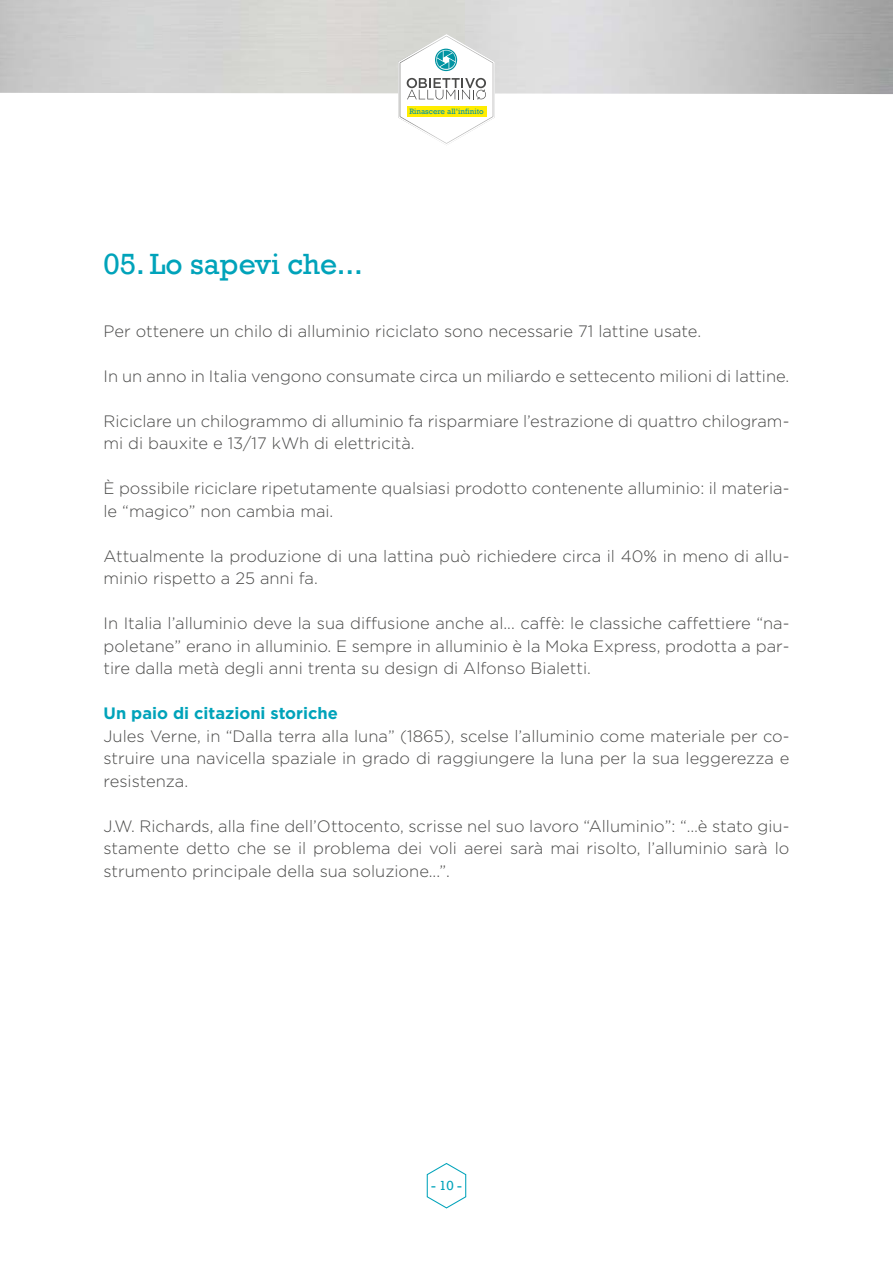
<style>
.page{position:relative;width:893px;height:1263px;background:#fff}
.page>*{position:absolute;margin:0;border:0;box-sizing:border-box;transform-origin:0 0}
.t1{font:30px "Rockwell";color:#00a3ba}
.t2{font:300 16.5px/22.5px "Gotham";color:#4a4a49}
.t3{font:700 16.5px "Gotham";color:#00a3ba}
.t4{font:13.5px "Rockwell";color:#00a3ba}
.t5{font:7.95px "Rockwell";color:#0094a2}
</style>
<div class="page">
<svg style="left:426px;top:1163px;width:41px;height:46px"></svg>
<svg style="left:396px;top:32px;width:102px;height:112px"></svg>
<div style="left:407px;top:106px;width:79px;height:11px;background:#ffed00"></div>
<p class="t5" style="left:409px;top:106px;width:76px">Rinascere all’infinito</p>
<h1 class="t1" style="left:104px;top:246px;width:261px">05. Lo sapevi che...</h1>
<p class="t2" style="left:104px;top:319px;width:599px">Per ottenere un chilo di alluminio riciclato sono necessarie 71 lattine usate.</p>
<p class="t2" style="left:104px;top:364px;width:687px">In un anno in Italia vengono consumate circa un miliardo e settecento milioni di lattine.</p>
<p class="t2" style="left:104px;top:409px;width:687px">Riciclare un chilogrammo di alluminio fa risparmiare l’estrazione di quattro chilogram&shy;mi di bauxite e 13/17 kWh di elettricità.</p>
<p class="t2" style="left:104px;top:476px;width:687px">È possibile riciclare ripetutamente qualsiasi prodotto contenente alluminio: il materia&shy;le “magico” non cambia mai.</p>
<p class="t2" style="left:104px;top:544px;width:687px">Attualmente la produzione di una lattina può richiedere circa il 40% in meno di allu&shy;minio rispetto a 25 anni fa.</p>
<p class="t2" style="left:104px;top:612px;width:687px;text-align:justify">In Italia l’alluminio deve la sua diffusione anche al... caffè: le classiche caffettiere “na&shy;poletane” erano in alluminio. E sempre in alluminio è la Moka Express, prodotta a par&shy;tire dalla metà degli anni trenta su design di Alfonso Bialetti.</p>
<p class="t3" style="left:104px;top:702px;width:236px">Un paio di citazioni storiche</p>
<p class="t2" style="left:104px;top:724px;width:687px;text-align:justify">Jules Verne, in “Dalla terra alla luna” (1865), scelse l’alluminio come materiale per co&shy;struire una navicella spaziale in grado di raggiungere la luna per la sua leggerezza e resistenza.</p>
<p class="t2" style="left:104px;top:814px;width:687px;text-align:justify">J.W. Richards, alla fine dell’Ottocento, scrisse nel suo lavoro “Alluminio”: “…è stato giu&shy;stamente detto che se il problema dei voli aerei sarà mai risolto, l’alluminio sarà lo strumento principale della sua soluzione...”.</p>
<p class="t4" style="left:431px;top:1177px;width:32px">- 10 -</p>
</div>
